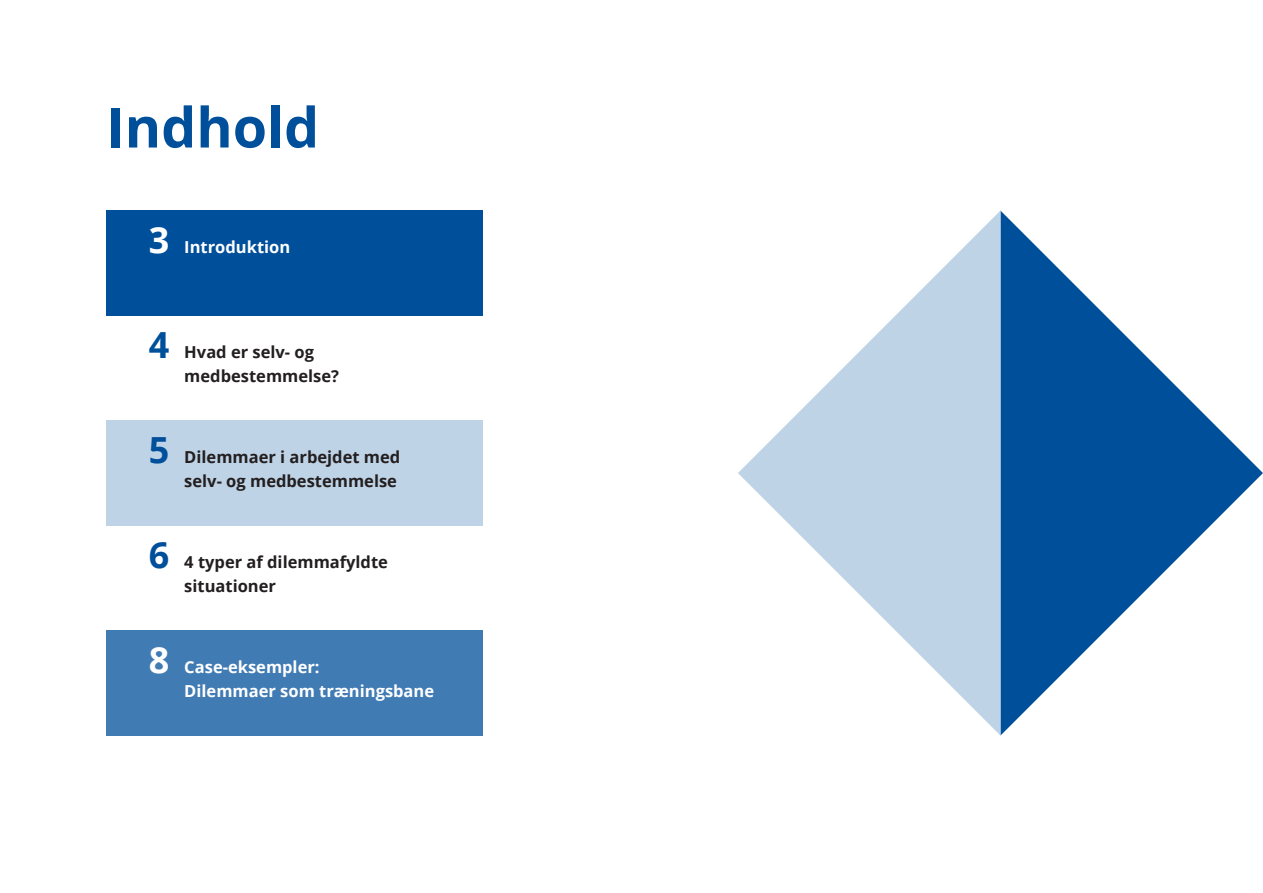
<style>
.page{position:relative;width:1263px;height:893px;background:#fff}
.page>*{position:absolute;margin:0;border:0;box-sizing:border-box;transform-origin:0 0}
.Rubrik_1{font:700 55.5px "Open Sans";color:#004f9b}
.t1{font:700 16.5px/24px "Open Sans";color:#231f20}
.t2{font:700 16.5px/24px "Open Sans";color:#fff}
.s1{font-size:36px}
.s2{font-size:36px;color:#004f9b}
</style>
<div class="page">
<div style="left:106px;top:211px;width:377px;height:105px;background:#004f9b"></div>
<div style="left:106px;top:421px;width:377px;height:105px;background:#bfd3e6"></div>
<div style="left:106px;top:631px;width:377px;height:105px;background:#407bb4"></div>
<svg style="left:1000px;top:211px;width:263px;height:525px"></svg>
<svg style="left:738px;top:211px;width:262px;height:524px"></svg>
<h2 class="Rubrik_1" style="left:106px;top:88px;width:214px">Indhold</h2>
<p class="t2" style="left:149px;top:234px;width:143px"><span class="s1">3</span> Introduktion</p>
<p class="t1" style="left:184px;top:339px;width:156px;text-indent:-35px"><span class="s2">4</span> Hvad er selv- og medbestemmelse?</p>
<p class="t1" style="left:149px;top:444px;width:253px;text-align:right"><span class="s2">5</span> Dilemmaer i arbejdet med selv- og medbestemmelse</p>
<p class="t1" style="left:184px;top:549px;width:205px;text-indent:-35px"><span class="s2">6</span> 4 typer af dilemmafyldte situationer</p>
<p class="t2" style="left:184px;top:654px;width:251px;text-indent:-35px"><span class="s1">8</span> Case-eksempler:<br>Dilemmaer som træningsbane</p>
</div>
